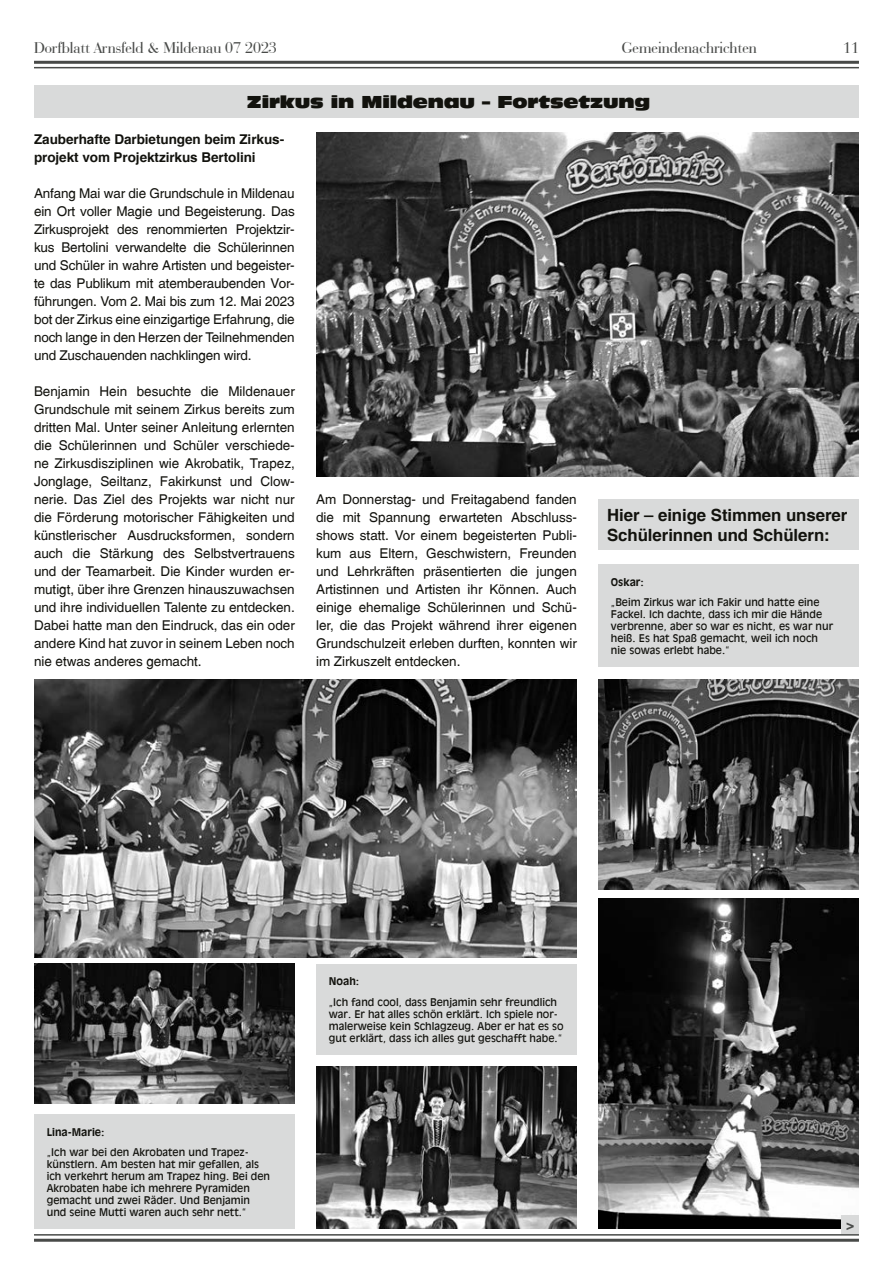
<style>
.page{position:relative;width:893px;height:1263px;background:#fff}
.page>*{position:absolute;margin:0;border:0;box-sizing:border-box;transform-origin:0 0}
.t1{font:700 16.8px/20.2px "Switzerland";letter-spacing:-.005em;color:#12120d}
.t2{font:16.5px "Bauer Bodoni BT";color:#484a48}
.t3{font:16.2px "Incised 901 BT Nord";letter-spacing:-.01em;color:#12120d}
.t4{font:13.5px/18px "Switzerland Plain";letter-spacing:-.005em;color:#12120d;text-align:justify}
.t5{font:700 13.5px/18px "Switzerland";letter-spacing:-.005em;color:#12120d}
.t6{font:12.3px "Incised 901 BT Nord";color:#484a48}
.t7{font:10.5px/12px "Incised 901 BT";color:#12120d}
.t8{font:700 10.5px "Incised 901 BT";color:#12120d}
</style>
<div class="page">
<hr style="left:34px;top:1239px;width:825px;height:3px;background:#484a48">
<hr style="left:34px;top:61px;width:825px;height:3px;background:#484a48">
<hr style="left:34px;top:1234px;width:825px;height:1px;background:#484a48">
<hr style="left:34px;top:67px;width:825px;height:1px;background:#484a48">
<div style="left:316px;top:964px;width:261px;height:90px;background:#d9dada"></div>
<div style="left:598px;top:564px;width:261px;height:103px;background:#d9dada"></div>
<div style="left:598px;top:499px;width:261px;height:51px;background:#d9dada"></div>
<div style="left:34px;top:1114px;width:261px;height:115px;background:#d9dada"></div>
<img style="left:598px;top:898px;width:261px;height:331px">
<img style="left:316px;top:133px;width:543px;height:343px">
<img style="left:34px;top:679px;width:543px;height:279px">
<img style="left:316px;top:1067px;width:261px;height:162px">
<img style="left:598px;top:679px;width:261px;height:211px">
<img style="left:34px;top:964px;width:261px;height:139px">
<div style="left:34px;top:85px;width:825px;height:32px;background:#d9dada"></div>
<div style="left:842px;top:1215px;width:17px;height:19px;background:#d9dada"></div>
<p class="t2" style="left:34px;top:38px;width:244px">Dorfblatt Arnsfeld &amp; Mildenau 07 2023</p>
<p class="t2" style="left:622px;top:38px;width:137px">Gemeindenachrichten</p>
<p class="t2" style="left:843px;top:38px;width:17px">11</p>
<p class="t3" style="left:247px;top:92px;width:405px">Zirkus in Mildenau – Fortsetzung</p>
<p class="t5" style="left:34px;top:130px;width:252px">Zauberhafte Darbietungen beim Zirkus&shy;projekt vom Projektzirkus Bertolini</p>
<p class="t4" style="left:34px;top:184px;width:262px">Anfang Mai war die Grundschule in Mildenau ein Ort voller Magie und Begeisterung. Das Zirkusprojekt des renommierten Projektzir&shy;kus Bertolini verwandelte die Schülerinnen und Schüler in wahre Artisten und begeister&shy;te das Publikum mit atemberaubenden Vor&shy;führungen. Vom 2. Mai bis zum 12. Mai 2023 bot der Zirkus eine einzigartige Erfahrung, die noch lange in den Herzen der Teilnehmenden und Zuschauenden nachklingen wird.</p>
<p class="t4" style="left:34px;top:382px;width:262px">Benjamin Hein besuchte die Mildenauer Grundschule mit seinem Zirkus bereits zum dritten Mal. Unter seiner Anleitung erlernten die Schülerinnen und Schüler verschiede&shy;ne Zirkusdisziplinen wie Akrobatik, Trapez, Jonglage, Seiltanz, Fakirkunst und Clow&shy;nerie. Das Ziel des Projekts war nicht nur die Förderung motorischer Fähigkeiten und künstlerischer Ausdrucksformen, sondern auch die Stärkung des Selbstvertrauens und der Teamarbeit. Die Kinder wurden er&shy;mutigt, über ihre Grenzen hinauszuwachsen und ihre individuellen Talente zu entdecken.<br>Dabei hatte man den Eindruck, das ein oder andere Kind hat zuvor in seinem Leben noch nie etwas anderes gemacht.</p>
<p class="t4" style="left:316px;top:490px;width:262px">Am Donnerstag- und Freitagabend fanden die mit Spannung erwarteten Abschluss&shy;shows statt. Vor einem begeisterten Publi&shy;kum aus Eltern, Geschwistern, Freunden und Lehrkräften präsentierten die jungen Artistinnen und Artisten ihr Können. Auch einige ehemalige Schülerinnen und Schü&shy;ler, die das Projekt während ihrer eigenen Grundschulzeit erleben durften, konnten wir im Zirkuszelt entdecken.</p>
<p class="t1" style="left:607px;top:504px;width:242px">Hier – einige Stimmen unserer<br>Schülerinnen und Schülern:</p>
<p class="t8" style="left:611px;top:575px;width:35px">Oskar:</p>
<p class="t7" style="left:611px;top:596px;width:224px">„Beim Zirkus war ich Fakir und hatte eine Fackel. Ich dachte, dass ich mir die Hände verbrenne, aber so war es nicht, es war nur heiß. Es hat Spaß gemacht, weil ich noch nie sowas erlebt habe.“</p>
<p class="t8" style="left:47px;top:1125px;width:59px">Lina-Marie:</p>
<p class="t7" style="left:47px;top:1146px;width:225px">„Ich war bei den Akrobaten und Trapez&shy;künstlern. Am besten hat mir gefallen, als ich verkehrt herum am Trapez hing. Bei den Akrobaten habe ich mehrere Pyramiden gemacht und zwei Räder. Und Benjamin und seine Mutti waren auch sehr nett.“</p>
<p class="t8" style="left:329px;top:975px;width:32px">Noah:</p>
<p class="t7" style="left:329px;top:996px;width:236px">„Ich fand cool, dass Benjamin sehr freundlich war. Er hat alles schön erklärt. Ich spiele nor&shy;malerweise kein Schlagzeug. Aber er hat es so gut erklärt, dass ich alles gut geschafft habe.“</p>
<p class="t6" style="left:845px;top:1217px;width:12px">&gt;</p>
</div>
